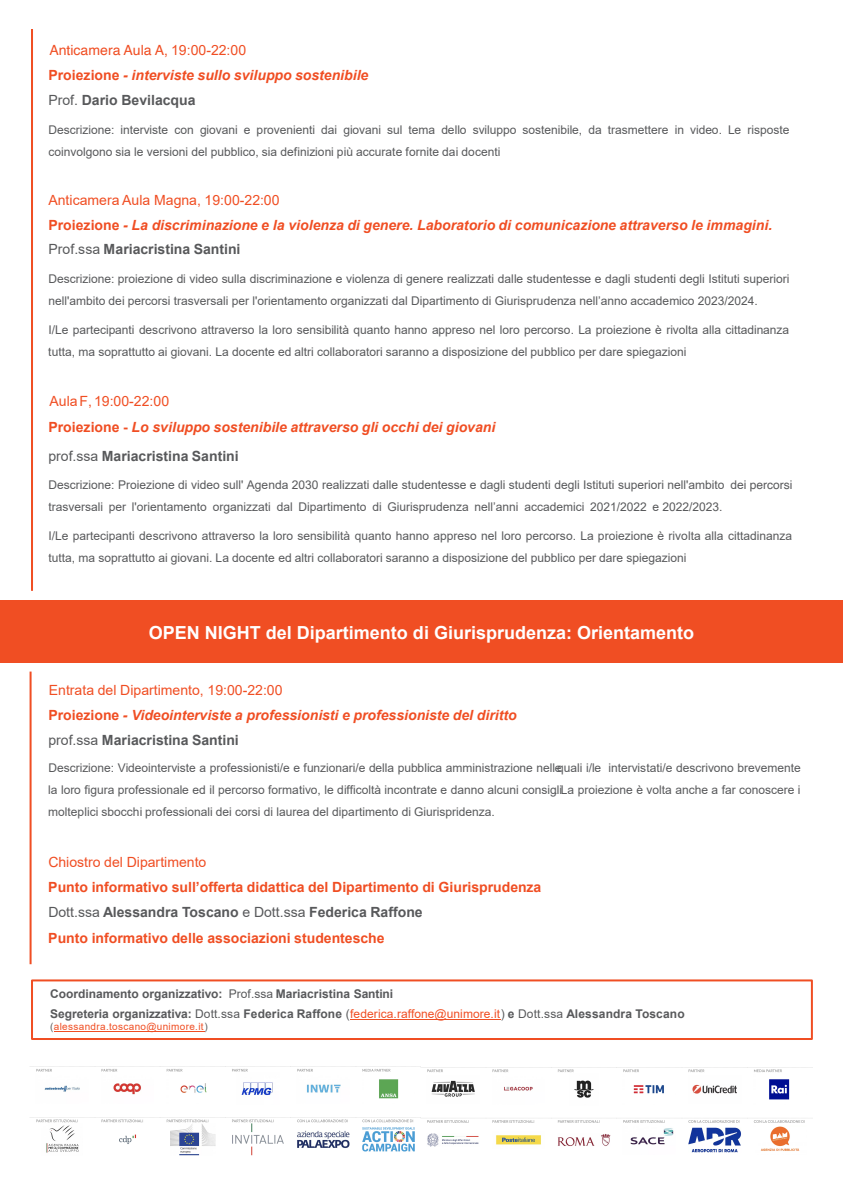
<style>
.page{position:relative;width:843px;height:1191px;background:#fff}
.page>*{position:absolute;margin:0;border:0;box-sizing:border-box;transform-origin:0 0}
.t1{font:700 18px "Arial";color:#fff}
.t2{font:14.1px "Helvetica";color:#f04e23}
.t3{font:14.1px "Arial";color:#f04e23}
.t4{font:italic 700 14px/24.7px "Arial";color:#f04e23}
.t5{font:700 14px/24.7px "Arial";color:#f04e23}
.t6{font:14px "Arial";color:#f04e23}
.t7{font:12px/21.6px "Arial";color:#58595b}
.t8{font:700 12px/19.4px "Arial";color:#58595b}
.t9{font:10px "Arial";letter-spacing:.03em;color:#f04e23}
.s1{font-family:"Arial";font-size:14px}
.s2{font-style:normal}
.s3{font-weight:400;font-style:normal;color:#58595b}
.s4{font-style:normal;color:#58595b}
.s5{font-weight:400;font-style:normal}
.s6{font-family:"Helvetica"}
.s7{font-weight:400;color:#58595b}
.s8{color:#58595b}
.s9{font-weight:400}
.s10{font-weight:400;color:#f04e23}
</style>
<div class="page">
<div style="left:31px;top:979px;width:781px;height:61px;border:2px solid #f04e23"></div>
<hr style="left:350px;top:1019px;width:150px;height:1px;background:#f04e23">
<hr style="left:54px;top:1031px;width:150px;height:1px;background:#f04e23">
<hr style="left:31px;top:29px;width:2px;height:562px;background:#f04e23">
<div style="left:0;top:600px;width:842px;height:62px;background:#f04e23"></div>
<hr style="left:30px;top:672px;width:2px;height:292px;background:#f04e23">
<img style="left:30px;top:1066px;width:377px;height:90px">
<img style="left:407px;top:1066px;width:406px;height:87px">
<p class="t2" style="left:49px;top:39px;width:198px">Anticamera Aula A, <span class="s1">19:00-22:00</span></p>
<p class="t4" style="left:48px;top:63px;width:321px;line-height:25.2px"><span class="s2">Proiezione</span> - interviste sullo sviluppo sostenibile<br><span class="s3">Prof.</span> <span class="s4">Dario Bevilacqua</span></p>
<p class="t7" style="left:48px;top:119px;width:742px">Descrizione: interviste con giovani e provenienti dai giovani sul tema dello sviluppo sostenibile, da trasmettere in video. Le risposte coinvolgono sia le versioni del pubblico, sia definizioni più accurate fornite dai docenti</p>
<p class="t4" style="left:48px;top:188px;width:724px"><span class="s5">Anticamera Aula Magna, 19:00-22:00<br></span><span class="s2">Proiezione</span> - La discriminazione e la violenza di genere. Laboratorio di comunicazione attraverso le immagini.<br><span class="s3">Prof.ssa</span> <span class="s4">Mariacristina Santini</span></p>
<p class="t7" style="left:48px;top:268px;width:742px">Descrizione: proiezione di video sulla discriminazione e violenza di genere realizzati dalle studentesse e dagli studenti degli Istituti superiori nell'ambito dei percorsi trasversali per l'orientamento organizzati dal Dipartimento di Giurisprudenza nell’anno accademico 2023/2024.</p>
<p class="t7" style="left:48px;top:319px;width:742px">I/Le partecipanti descrivono attraverso la loro sensibilità quanto hanno appreso nel loro percorso. La proiezione è rivolta alla cittadinanza tutta, ma soprattutto ai giovani. La docente ed altri collaboratori saranno a disposizione del pubblico per dare spiegazioni</p>
<p class="t3" style="left:49px;top:392px;width:121px">Aula F, 19:00-22:00</p>
<p class="t4" style="left:48px;top:414px;width:448px;line-height:28.3px"><span class="s2">Proiezione -</span> Lo sviluppo sostenibile attraverso gli occhi dei giovani <span class="s3">prof.ssa</span> <span class="s4">Mariacristina Santini</span></p>
<p class="t7" style="left:48px;top:474px;width:745px">Descrizione: Proiezione di video sull' Agenda 2030 realizzati dalle studentesse e dagli studenti degli Istituti superiori nell'ambito dei <span class="s6">percorsi </span>trasversali per l'orientamento organizzati dal Dipartimento di Giurisprudenza nell’anni accademici 2021/2022 e 2022/2023.</p>
<p class="t7" style="left:48px;top:525px;width:744px">I/Le partecipanti descrivono attraverso la loro sensibilità quanto hanno appreso nel loro percorso. La proiezione è rivolta alla cittadinanza tutta, ma soprattutto ai giovani. La docente ed altri collaboratori saranno a disposizione del pubblico per dare spiegazioni</p>
<h1 class="t1" style="left:149px;top:621px;width:546px">OPEN NIGHT del Dipartimento di Giurisprudenza: Orientamento</h1>
<p class="t6" style="left:49px;top:681px;width:235px">Entrata del Dipartimento, 19:00-22:00</p>
<p class="t4" style="left:48px;top:703px;width:469px"><span class="s2">Proiezione</span> - Videointerviste a professionisti e professioniste del diritto <span class="s3">prof.ssa</span> <span class="s4">Mariacristina Santini</span></p>
<p class="t7" style="left:48px;top:757px;width:753px;text-align:justify">Descrizione: Videointerviste a professionisti/e e funzionari/e della pubblica amministrazione nellequali i/le intervistati/e descrivono brevemente la loro figura professionale ed il percorso formativo, le difficoltà incontrate e danno alcuni consigli. La proiezione è volta anche a far conoscere i molteplici sbocchi professionali dei corsi di laurea del dipartimento di Giurispridenza.</p>
<p class="t6" style="left:48px;top:853px;width:159px">Chiostro del Dipartimento</p>
<p class="t5" style="left:48px;top:875px;width:494px">Punto informativo sull’offerta didattica del Dipartimento di Giurisprudenza<br><span class="s7">Dott.ssa</span> <span class="s8">Alessandra Toscano</span> <span class="s7">e Dott.ssa</span> <span class="s8">Federica Raffone</span></p>
<p class="t5" style="left:48px;top:926px;width:337px">Punto informativo delle associazioni studentesche</p>
<p class="t8" style="left:50px;top:985px;width:635px">Coordinamento organizzativo: <span class="s9">Prof.ssa</span> Mariacristina Santini<br>Segreteria organizzativa: <span class="s9">Dott.ssa</span> Federica Raffone <span class="s9">(</span><span class="s10">federica.raffone@unimore.it</span><span class="s9">)</span> e <span class="s9">Dott.ssa</span> Alessandra Toscano</p>
<p class="t9" style="left:50px;top:1020px;width:159px"><span class="s8">(</span>alessandra.toscano@unimore.it<span class="s8">)</span></p>
</div>
